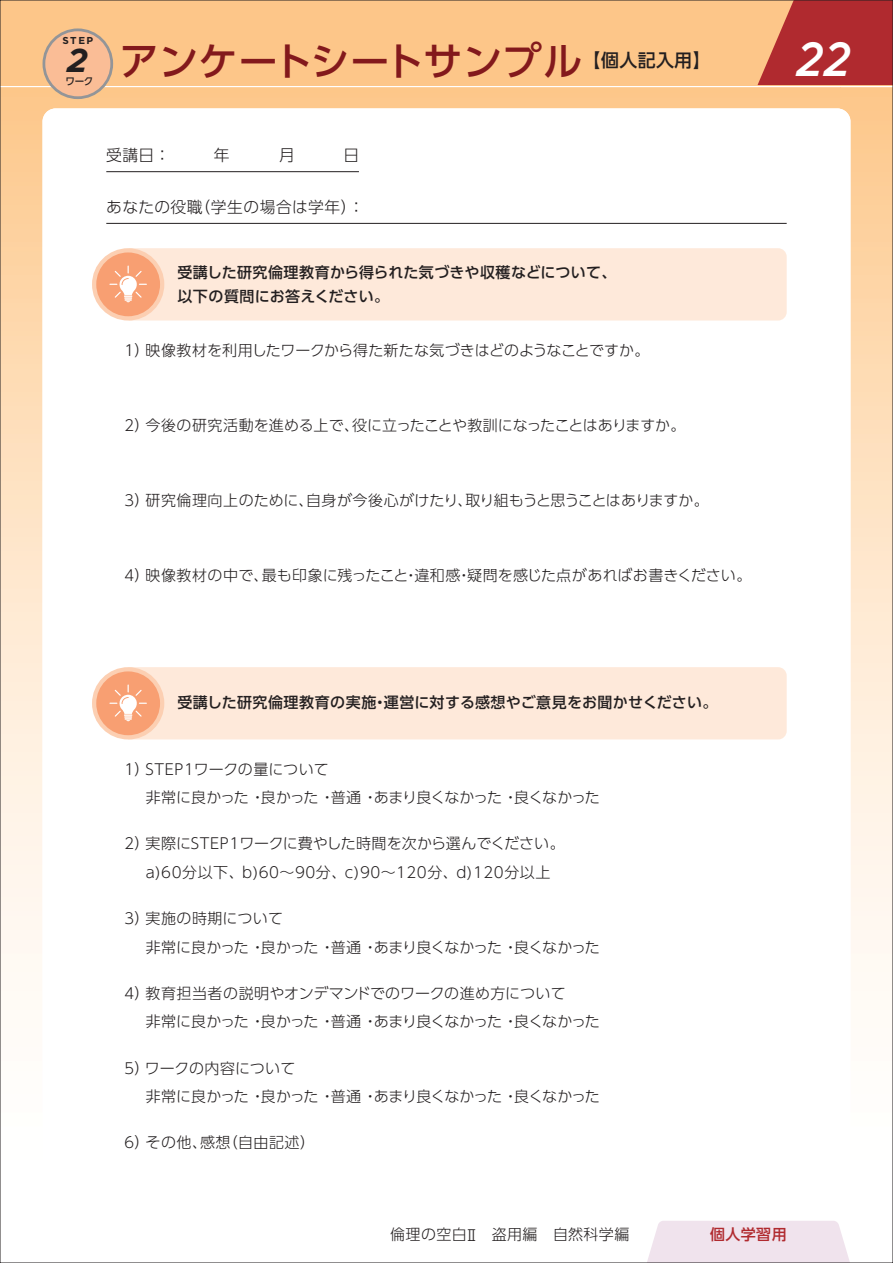
<style>
.page{position:relative;width:893px;height:1263px;background:#fff}
.page>*{position:absolute;margin:0;border:0;box-sizing:border-box;transform-origin:0 0}
.t1{font:italic 500 48px "Gotham";color:#fff;scale:.9 1}
.t2{font:500 39px "UD Shin Go Pro";letter-spacing:.01em;color:#83191c}
.t3{font:italic 700 33.15px "Gotham";color:#231f20}
.t4{font:500 18px "UD Shin Go Pro";letter-spacing:.015em;color:#231f20}
.t5{font:300 15.75px "UD Shin Go Pro";letter-spacing:.035em;color:#231f20}
.t6{font:300 15px "UD Shin Go Pro";color:#231f20}
.t7{font:500 15px/24px "UD Shin Go Pro";letter-spacing:.025em;color:#231f20}
.t8{font:300 15px "UD Shin Go Pro";letter-spacing:.035em;color:#231f20}
.t9{font:300 15px "UD Shin Go Pro";letter-spacing:-.07em;color:#231f20}
.t10{font:300 15px "UD Shin Go Pro";letter-spacing:.025em;color:#231f20}
.t11{font:300 15px "UD Shin Go Pro";letter-spacing:-.04em;color:#231f20}
.t12{font:300 15px "UD Shin Go Pro";letter-spacing:-.055em;color:#231f20}
.t13{font:300 15px "UD Shin Go Pro";letter-spacing:.03em;color:#231f20}
.t14{font:500 15px "UD Shin Go Pro";letter-spacing:.025em;color:#b02a2f}
.t15{font:700 10.05px "Gotham";color:#231f20}
.t16{font:500 10.05px "UD Shin Go Pro";color:#231f20;scale:.95 1}
</style>
<div class="page">
<img style="left:2px;top:87px;width:50px;height:904px">
<img style="left:841px;top:87px;width:50px;height:904px">
<div style="left:0;top:0;width:893px;height:85px;background:#fdc689"></div>
<div style="left:43px;top:108px;width:807px;height:1112px;background:#fff;border-radius:13px"></div>
<svg style="left:757px;top:2px;width:134px;height:83px;background:#ba3f3b"></svg>
<div style="left:134px;top:248px;width:653px;height:72px;background:#fee9da"></div>
<div style="left:134px;top:667px;width:653px;height:72px;background:#fee9da"></div>
<div style="left:92px;top:248px;width:72px;height:72px;background:#fccfb2;border-radius:50%"></div>
<hr style="left:106px;top:171px;width:253px;height:1px;background:#231f20">
<hr style="left:106px;top:223px;width:681px;height:1px;background:#231f20">
<div style="left:92px;top:667px;width:72px;height:72px;background:#fccfb2;border-radius:50%"></div>
<div style="left:96px;top:252px;width:64px;height:64px;background:#f89f72;border-radius:32px"></div>
<svg style="left:109px;top:265px;width:38px;height:37px"></svg>
<div style="left:96px;top:671px;width:64px;height:64px;background:#f89f72;border-radius:32px"></div>
<svg style="left:109px;top:684px;width:38px;height:37px"></svg>
<svg style="left:43px;top:28px;width:70px;height:71px"></svg>
<div style="left:647px;top:1221px;width:203px;height:40px;background:#f0e3ed"></div>
<p class="t15" style="left:62px;top:34px;width:32px">STEP</p>
<h3 class="t3" style="left:67px;top:39px;width:22px">2</h3>
<p class="t16" style="left:65px;top:73px;width:31px">ワーク</p>
<h2 class="t2" style="left:120px;top:30px;width:464px">アンケートシートサンプル</h2>
<p class="t4" style="left:583px;top:45px;width:130px">【個人記入用【</p>
<p class="t5" style="left:106px;top:143px;width:66px">受講日：</p>
<p class="t5" style="left:195px;top:195px;width:171px">（学生の場合は学年：(</p>
<p class="t5" style="left:106px;top:195px;width:98px">あなたの役職</p>
<p class="t7" style="left:177px;top:260px;width:441px">受講した研究倫理教育から得られた気づきや収穫などについて、以下の質問にお答えください。</p>
<p class="t6" style="left:134px;top:338px;width:516px">) 映像教材を利用したワークから得た新たな気づきはどのようなことですか。</p>
<p class="t6" style="left:122px;top:338px;width:16px">１</p>
<p class="t10" style="left:134px;top:413px;width:226px">) 今後の研究活動を進める上で、</p>
<p class="t11" style="left:352px;top:413px;width:335px">役に立ったことや教訓になったことはありますか。</p>
<p class="t6" style="left:122px;top:413px;width:16px">２</p>
<p class="t8" style="left:306px;top:488px;width:168px">自身が今後心がけたり、</p>
<p class="t8" style="left:134px;top:488px;width:181px">) 研究倫理向上のために、</p>
<p class="t12" style="left:465px;top:488px;width:245px">取り組もうと思うことはありますか。</p>
<p class="t6" style="left:122px;top:488px;width:16px">３</p>
<p class="t6" style="left:467px;top:563px;width:286px">疑問を感じた点があればお書きください。</p>
<p class="t8" style="left:134px;top:563px;width:136px">) 映像教材の中で、</p>
<p class="t6" style="left:262px;top:563px;width:200px">最も印象に残ったこと違和感</p>
<p class="t6" style="left:122px;top:563px;width:16px">４</p>
<p class="t6" style="left:403px;top:563px;width:16px">・</p>
<p class="t6" style="left:456px;top:563px;width:16px">・</p>
<h1 class="t1" style="left:797px;top:28px;width:61px">22</h1>
<p class="t7" style="left:384px;top:690px;width:335px">運営に対する感想やご意見をお聞かせください。</p>
<p class="t7" style="left:177px;top:690px;width:200px">受講した研究倫理教育の実施</p>
<p class="t7" style="left:373px;top:690px;width:16px">・</p>
<p class="t6" style="left:134px;top:757px;width:196px">) STEP1ワークの量について</p>
<p class="t6" style="left:122px;top:757px;width:16px">１</p>
<p class="t6" style="left:146px;top:785px;width:121px">非常に良かった・</p>
<p class="t6" style="left:134px;top:831px;width:432px">) 実際にSTEP1ワークに費やした時間を次から選んでください。</p>
<p class="t6" style="left:261px;top:785px;width:75px">良かった・</p>
<p class="t9" style="left:374px;top:785px;width:146px">あまり良くなかった・</p>
<p class="t6" style="left:514px;top:785px;width:87px">良くなかった</p>
<p class="t6" style="left:331px;top:785px;width:48px">普通・</p>
<p class="t6" style="left:122px;top:831px;width:16px">２</p>
<p class="t8" style="left:146px;top:860px;width:406px">a)60分以下、b)60～90分、c)90～120分、d)120分以上</p>
<p class="t13" style="left:134px;top:906px;width:150px">) 実施の時期について</p>
<p class="t6" style="left:122px;top:906px;width:16px">３</p>
<p class="t6" style="left:146px;top:935px;width:121px">非常に良かった・</p>
<p class="t6" style="left:134px;top:981px;width:433px">) 教育担当者の説明やオンデマンドでのワークの進め方について</p>
<p class="t6" style="left:261px;top:935px;width:75px">良かった・</p>
<p class="t9" style="left:374px;top:935px;width:146px">あまり良くなかった・</p>
<p class="t6" style="left:514px;top:935px;width:87px">良くなかった</p>
<p class="t6" style="left:331px;top:935px;width:48px">普通・</p>
<p class="t6" style="left:122px;top:981px;width:16px">４</p>
<p class="t6" style="left:146px;top:1009px;width:121px">非常に良かった・</p>
<p class="t6" style="left:134px;top:1056px;width:163px">) ワークの内容について</p>
<p class="t6" style="left:261px;top:1009px;width:75px">良かった・</p>
<p class="t9" style="left:374px;top:1009px;width:146px">あまり良くなかった・</p>
<p class="t6" style="left:514px;top:1009px;width:87px">良くなかった</p>
<p class="t6" style="left:331px;top:1009px;width:48px">普通・</p>
<p class="t6" style="left:122px;top:1056px;width:16px">５</p>
<p class="t6" style="left:146px;top:1084px;width:121px">非常に良かった・</p>
<p class="t6" style="left:223px;top:1130px;width:94px">（自由記述(</p>
<p class="t6" style="left:261px;top:1084px;width:75px">良かった・</p>
<p class="t9" style="left:374px;top:1084px;width:146px">あまり良くなかった・</p>
<p class="t6" style="left:514px;top:1084px;width:87px">良くなかった</p>
<p class="t6" style="left:331px;top:1084px;width:48px">普通・</p>
<p class="t6" style="left:134px;top:1130px;width:74px">) その他、</p>
<p class="t6" style="left:200px;top:1130px;width:32px">感想</p>
<p class="t6" style="left:122px;top:1130px;width:16px">６</p>
<p class="t10" style="left:476px;top:1222px;width:154px">　盗用編　自然科学編</p>
<p class="t6" style="left:390px;top:1222px;width:90px">倫理の空白Ⅱ</p>
<p class="t14" style="left:710px;top:1222px;width:78px">個人学習用</p>
</div>
